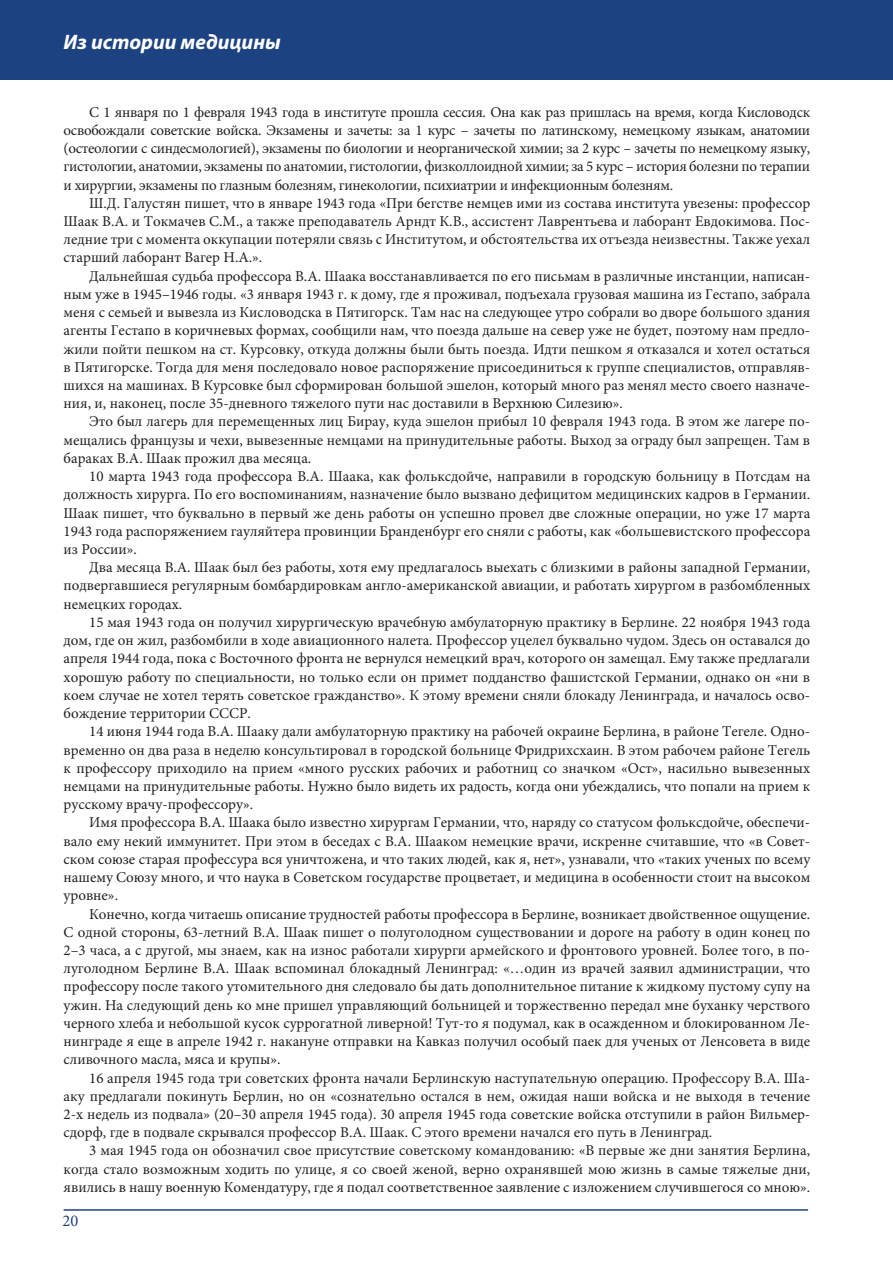
<style>
.page{position:relative;width:893px;height:1263px;background:#fff}
.page>*{position:absolute;margin:0;border:0;box-sizing:border-box;transform-origin:0 0}
.t1{font:italic 700 21px "Myriad Pro";color:#fff}
.t2{font:16.5px "Minion Pro";color:#1c4281}
.t3{font:15px/18.3px "Minion Pro";color:#231f20;text-align:justify}
</style>
<div class="page">
<div style="left:0;top:0;width:892px;height:79px;background:#1c4281"></div>
<hr style="left:64px;top:1209px;width:744px;height:2px;background:#1c4281">
<h1 class="t1" style="left:64px;top:34px;width:218px">Из истории медицины</h1>
<p class="t3" style="left:64px;top:104px;width:748px;text-indent:26px">С 1 января по 1 февраля 1943 года в институте прошла сессия. Она как раз пришлась на время, когда Кисловодск освобождали советские войска. Экзамены и зачеты: за 1 курс – зачеты по латинскому, немецкому языкам, анатомии (остеологии с синдесмологией), экзамены по биологии и неорганической химии; за 2 курс – зачеты по немецкому языку, гистологии, анатомии, экзамены по анатомии, гистологии, физколлоидной химии; за 5 курс – история болезни по терапии и хирургии, экзамены по глазным болезням, гинекологии, психиатрии и инфекционным болезням.</p>
<p class="t3" style="left:64px;top:195px;width:748px;text-indent:26px">Ш.Д. Галустян пишет, что в январе 1943 года «При бегстве немцев ими из состава института увезены: профессор Шаак В.А. и Токмачев С.М., а также преподаватель Арндт К.В., ассистент Лаврентьева и лаборант Евдокимова. Пос&shy;ледние три с момента оккупации потеряли связь с Институтом, и обстоятельства их отъезда неизвестны. Также уехал старший лаборант Вагер Н.А.».</p>
<p class="t3" style="left:64px;top:268px;width:748px;text-indent:26px">Дальнейшая судьба профессора В.А. Шаака восстанавливается по его письмам в различные инстанции, написан&shy;ным уже в 1945–1946 годы. «3 января 1943 г. к дому, где я проживал, подъехала грузовая машина из Гестапо, забрала меня с семьей и вывезла из Кисловодска в Пятигорск. Там нас на следующее утро собрали во дворе большого здания агенты Гестапо в коричневых формах, сообщили нам, что поезда дальше на север уже не будет, поэтому нам предло&shy;жили пойти пешком на ст. Курсовку, откуда должны были быть поезда. Идти пешком я отказался и хотел остаться в Пятигорске. Тогда для меня последовало новое распоряжение присоединиться к группе специалистов, отправляв&shy;шихся на машинах. В Курсовке был сформирован большой эшелон, который много раз менял место своего назначе&shy;ния, и, наконец, после 35-дневного тяжелого пути нас доставили в Верхнюю Силезию».</p>
<p class="t3" style="left:64px;top:414px;width:748px;text-indent:26px">Это был лагерь для перемещенных лиц Бирау, куда эшелон прибыл 10 февраля 1943 года. В этом же лагере по&shy;мещались французы и чехи, вывезенные немцами на принудительные работы. Выход за ограду был запрещен. Там в бараках В.А. Шаак прожил два месяца.</p>
<p class="t3" style="left:64px;top:469px;width:748px;text-indent:26px">10 марта 1943 года профессора В.А. Шаака, как фольксдойче, направили в городскую больницу в Потсдам на должность хирурга. По его воспоминаниям, назначение было вызвано дефицитом медицинских кадров в Германии.<br>Шаак пишет, что буквально в первый же день работы он успешно провел две сложные операции, но уже 17 марта 1943 года распоряжением гауляйтера провинции Бранденбург его сняли с работы, как «большевистского профессора из России».</p>
<p class="t3" style="left:64px;top:560px;width:748px;text-indent:26px">Два месяца В.А. Шаак был без работы, хотя ему предлагалось выехать с близкими в районы западной Германии, подвергавшиеся регулярным бомбардировкам англо-американской авиации, и работать хирургом в разбомбленных немецких городах.</p>
<p class="t3" style="left:64px;top:614px;width:748px;text-indent:26px">15 мая 1943 года он получил хирургическую врачебную амбулаторную практику в Берлине. 22 ноября 1943 года дом, где он жил, разбомбили в ходе авиационного налета. Профессор уцелел буквально чудом. Здесь он оставался до апреля 1944 года, пока с Восточного фронта не вернулся немецкий врач, которого он замещал. Ему также предлагали хорошую работу по специальности, но только если он примет подданство фашистской Германии, однако он «ни в коем случае не хотел терять советское гражданство». К этому времени сняли блокаду Ленинграда, и началось осво&shy;бождение территории СССР.</p>
<p class="t3" style="left:64px;top:724px;width:748px;text-indent:26px">14 июня 1944 года В.А. Шааку дали амбулаторную практику на рабочей окраине Берлина, в районе Тегеле. Одно&shy;временно он два раза в неделю консультировал в городской больнице Фридрихсхаин. В этом рабочем районе Тегель к профессору приходило на прием «много русских рабочих и работниц со значком «Ост», насильно вывезенных немцами на принудительные работы. Нужно было видеть их радость, когда они убеждались, что попали на прием к русскому врачу-профессору».</p>
<p class="t3" style="left:64px;top:815px;width:748px;text-indent:26px">Имя профессора В.А. Шаака было известно хирургам Германии, что, наряду со статусом фольксдойче, обеспечи&shy;вало ему некий иммунитет. При этом в беседах с В.А. Шааком немецкие врачи, искренне считавшие, что «в Совет&shy;ском союзе старая профессура вся уничтожена, и что таких людей, как я, нет», узнавали, что «таких ученых по всему нашему Союзу много, и что наука в Советском государстве процветает, и медицина в особенности стоит на высоком уровне».</p>
<p class="t3" style="left:64px;top:906px;width:748px;text-indent:26px">Конечно, когда читаешь описание трудностей работы профессора в Берлине, возникает двойственное ощущение.<br>С одной стороны, 63-летний В.А. Шаак пишет о полуголодном существовании и дороге на работу в один конец по 2–3 часа, а с другой, мы знаем, как на износ работали хирурги армейского и фронтового уровней. Более того, в по&shy;луголодном Берлине В.А. Шаак вспоминал блокадный Ленинград: «…один из врачей заявил администрации, что профессору после такого утомительного дня следовало бы дать дополнительное питание к жидкому пустому супу на ужин. На следующий день ко мне пришел управляющий больницей и торжественно передал мне буханку черствого черного хлеба и небольшой кусок суррогатной ливерной! Тут-то я подумал, как в осажденном и блокированном Ле&shy;нинграде я еще в апреле 1942 г. накануне отправки на Кавказ получил особый паек для ученых от Ленсовета в виде сливочного масла, мяса и крупы».</p>
<p class="t3" style="left:64px;top:1070px;width:748px;text-indent:26px">16 апреля 1945 года три советских фронта начали Берлинскую наступательную операцию. Профессору В.А. Ша&shy;аку предлагали покинуть Берлин, но он «сознательно остался в нем, ожидая наши войска и не выходя в течение 2-х недель из подвала» (20–30 апреля 1945 года). 30 апреля 1945 года советские войска отступили в район Вильмер&shy;сдорф, где в подвале скрывался профессор В.А. Шаак. С этого времени начался его путь в Ленинград.</p>
<p class="t3" style="left:64px;top:1143px;width:748px;text-indent:26px">3 мая 1945 года он обозначил свое присутствие советскому командованию: «В первые же дни занятия Берлина, когда стало возможным ходить по улице, я со своей женой, верно охранявшей мою жизнь в самые тяжелые дни, явились в нашу военную Комендатуру, где я подал соответственное заявление с изложением случившегося со мною».</p>
<p class="t2" style="left:63px;top:1214px;width:17px">20</p>
</div>
